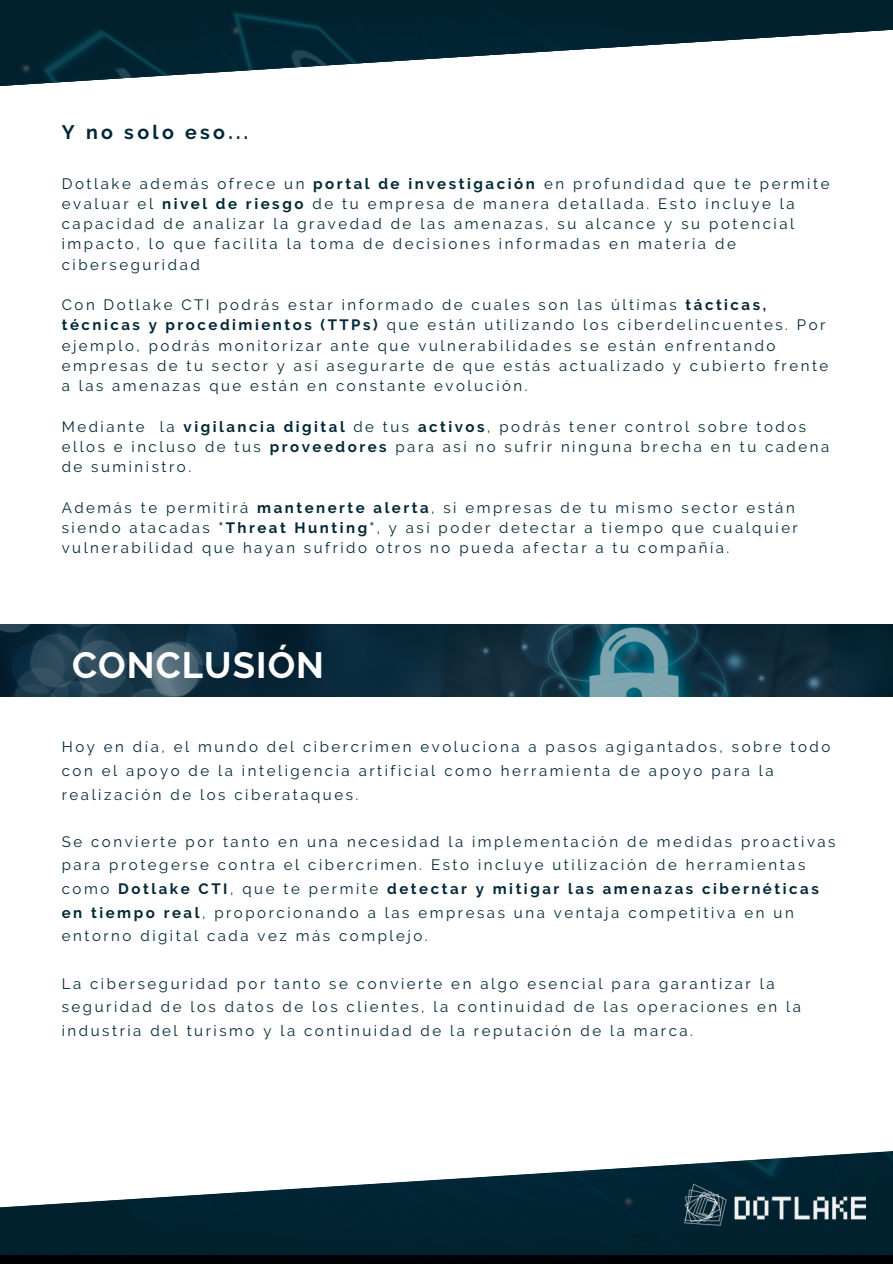
<style>
.page{position:relative;width:893px;height:1264px;background:#fff}
.page>*{position:absolute;margin:0;border:0;box-sizing:border-box;transform-origin:0 0}
.t1{font:700 36.45px "Raleway";letter-spacing:.03em;color:#fff}
.t2{font:700 19.5px "Raleway";letter-spacing:.17em;color:#022836}
.t3{font:15px/20.2px "Raleway";letter-spacing:.17em;color:#022836}
.s1{font-weight:700}
</style>
<div class="page">
<div style="left:0;top:0;width:892px;height:1254px;background:#01212e"></div>
<div style="left:0;top:28px;width:892px;height:1182px;background:#fff"></div>
<img style="left:679px;top:1182px;width:186px;height:44px">
<svg style="left:0;top:624px;width:892px;height:72px;fill:#0e2d3e"></svg>
<p class="t2" style="left:62px;top:121px;width:188px">Y no solo eso...</p>
<h1 class="t3" style="left:62px;top:173px;width:769px">Dotlake además ofrece un <span class="s1">portal de investigación</span> en profundidad que te permite evaluar el <span class="s1">nivel de riesgo</span> de tu empresa de manera detallada. Esto incluye la capacidad de analizar la gravedad de las amenazas, su alcance y su potencial impacto, lo que facilita la toma de decisiones informadas en materia de ciberseguridad</h1>
<p class="t3" style="left:62px;top:295px;width:768px">Con Dotlake CTI podrás estar informado de cuales son las últimas <span class="s1">tácticas, técnicas y procedimientos (TTPs)</span> que están utilizando los ciberdelincuentes. Por ejemplo, podrás monitorizar ante que vulnerabilidades se están enfrentando empresas de tu sector y así asegurarte de que estás actualizado y cubierto frente a las amenazas que están en constante evolución.</p>
<p class="t3" style="left:62px;top:416px;width:768px">Mediante la <span class="s1">vigilancia digital</span> de tus <span class="s1">activos</span>, podrás tener control sobre todos ellos e incluso de tus <span class="s1">proveedores</span> para así no sufrir ninguna brecha en tu cadena de suministro.</p>
<p class="t3" style="left:62px;top:497px;width:737px">Además te permitirá <span class="s1">mantenerte alerta</span>, si empresas de tu mismo sector están siendo atacadas "<span class="s1">Threat Hunting</span>", y así poder detectar a tiempo que cualquier vulnerabilidad que hayan sufrido otros no pueda afectar a tu compañía.</p>
<p class="t1" style="left:72px;top:644px;width:253px">CONCLUSIÓN</p>
<p class="t3" style="left:62px;top:735px;width:770px;line-height:23.7px">Hoy en día, el mundo del cibercrimen evoluciona a pasos agigantados, sobre todo con el apoyo de la inteligencia artificial como herramienta de apoyo para la realización de los ciberataques.</p>
<p class="t3" style="left:62px;top:829px;width:775px;line-height:23.7px">Se convierte por tanto en una necesidad la implementación de medidas proactivas para protegerse contra el cibercrimen. Esto incluye utilización de herramientas como <span class="s1">Dotlake CTI</span>, que te permite <span class="s1">detectar y mitigar las amenazas cibernéticas en tiempo real</span>, proporcionando a las empresas una ventaja competitiva en un entorno digital cada vez más complejo.</p>
<p class="t3" style="left:62px;top:971px;width:740px;line-height:23.7px">La ciberseguridad por tanto se convierte en algo esencial para garantizar la seguridad de los datos de los clientes, la continuidad de las operaciones en la industria del turismo y la continuidad de la reputación de la marca.</p>
</div>
